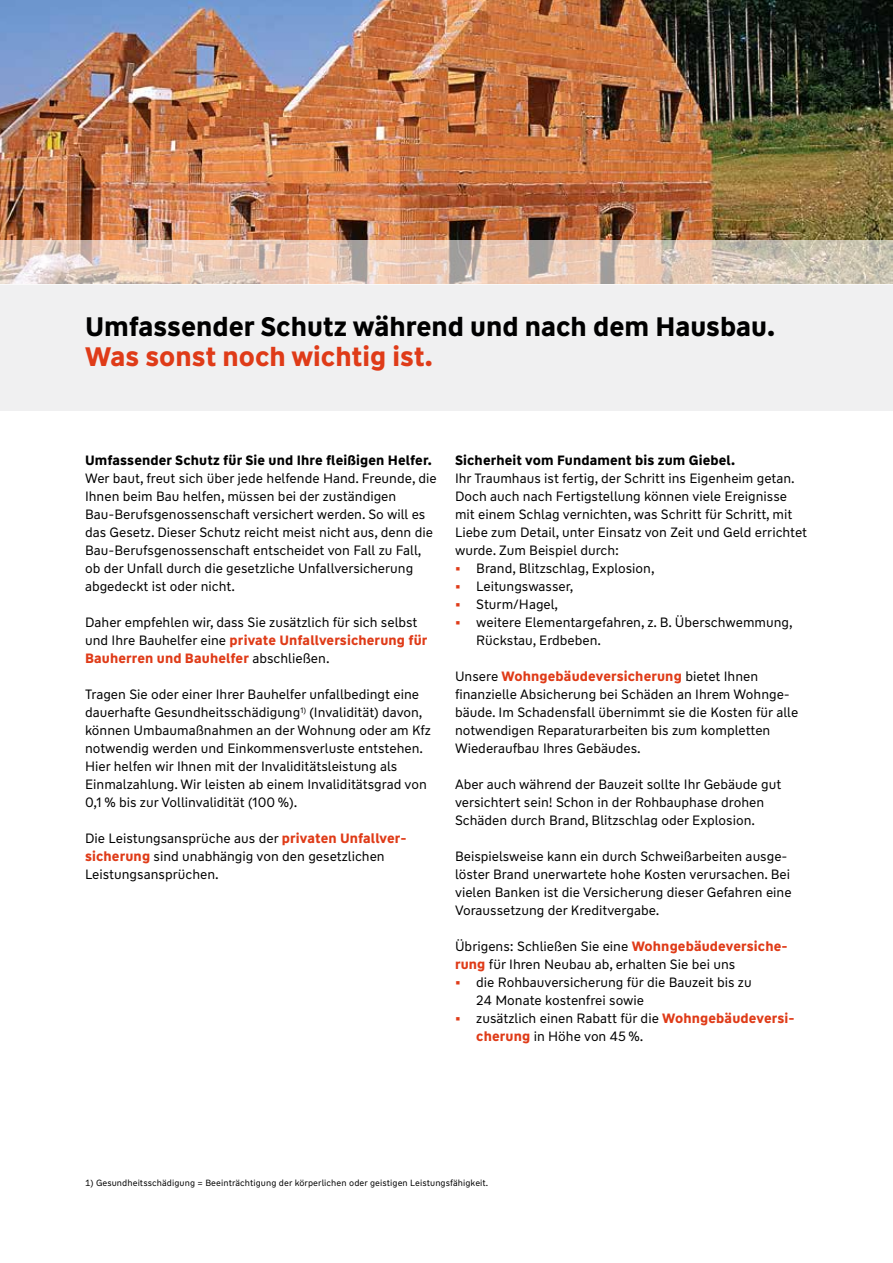
<style>
.page{position:relative;width:893px;height:1263px;background:#fff}
.page>*{position:absolute;margin:0;border:0;box-sizing:border-box;transform-origin:0 0}
.t1{font:700 26.7px "WW Type";color:#000}
.t2{font:700 26.7px "WW Type";color:#df3b18}
.t3{font:13.5px/18px "WW Type";color:#000}
.t4{font:700 13.5px "WW Type";letter-spacing:.01em;color:#000}
.t5{font:9px "WW Type";letter-spacing:.01em;color:#000}
.s1{font-weight:700;color:#df3b18}
</style>
<div class="page">
<img style="left:0;top:0;width:893px;height:241px">
<div style="left:0;top:285px;width:893px;height:126px;background:#f0f0f1"></div>
<svg style="left:0;top:241px;width:893px;height:43px;background:#ddc6b7"></svg>
<h1 class="t1" style="left:85px;top:309px;width:692px">Umfassender Schutz während und nach dem Hausbau.</h1>
<h1 class="t2" style="left:85px;top:339px;width:349px">Was sonst noch wichtig ist.</h1>
<p class="t4" style="left:85px;top:451px;width:348px">Umfassender Schutz für Sie und Ihre fleißigen Helfer.</p>
<p class="t3" style="left:85px;top:469px;width:353px">Wer baut, freut sich über jede helfende Hand. Freunde, die Ihnen beim Bau helfen, müssen bei der zuständigen Bau-Berufsgenossenschaft versichert werden. So will es das Gesetz. Dieser Schutz reicht meist nicht aus, denn die Bau-Berufsgenossenschaft entscheidet von Fall zu Fall, ob der Unfall durch die gesetzliche Unfallversicherung abgedeckt ist oder nicht.</p>
<p class="t3" style="left:85px;top:613px;width:344px">Daher empfehlen wir, dass Sie zusätzlich für sich selbst und Ihre Bauhelfer eine <span class="s1">private Unfallversicherung für<br>Bauherren und Bauhelfer</span> abschließen.</p>
<p class="t3" style="left:85px;top:685px;width:348px">Tragen Sie oder einer Ihrer Bauhelfer unfallbedingt eine dauerhafte Gesundheitsschädigung<sup>1)</sup> (Invalidität) davon, können Umbaumaßnahmen an der Wohnung oder am Kfz notwendig werden und Einkommensverluste entstehen.<br>Hier helfen wir Ihnen mit der Invaliditätsleistung als Einmalzahlung. Wir leisten ab einem Invaliditätsgrad von 0,1 % bis zur Vollinvalidität (100 %).</p>
<p class="t3" style="left:85px;top:829px;width:322px">Die Leistungsansprüche aus der <span class="s1">privaten Unfallver&shy;sicherung</span> sind unabhängig von den gesetzlichen<br>Leistungsansprüchen.</p>
<p class="t4" style="left:455px;top:451px;width:282px">Sicherheit vom Fundament bis zum Giebel.</p>
<p class="t3" style="left:455px;top:469px;width:354px">Ihr Traumhaus ist fertig, der Schritt ins Eigenheim getan.<br>Doch auch nach Fertigstellung können viele Ereignisse mit einem Schlag vernichten, was Schritt für Schritt, mit Liebe zum Detail, unter Einsatz von Zeit und Geld errichtet wurde. Zum Beispiel durch:</p>
<p class="t3" style="left:455px;top:559px;width:201px"><span class="s1">•</span> Brand, Blitzschlag, Explosion,</p>
<p class="t3" style="left:455px;top:577px;width:120px"><span class="s1">•</span> Leitungswasser,</p>
<p class="t3" style="left:455px;top:595px;width:105px"><span class="s1">•</span> Sturm/Hagel,</p>
<p class="t3" style="left:476px;top:613px;width:318px;text-indent:-21px"><span class="s1">•</span> weitere Elementargefahren, z. B. Überschwemmung,<br>Rückstau, Erdbeben.</p>
<p class="t3" style="left:455px;top:667px;width:345px">Unsere <span class="s1">Wohngebäudeversicherung</span> bietet Ihnen finanzielle Absicherung bei Schäden an Ihrem Wohnge&shy;bäude. Im Schadensfall übernimmt sie die Kosten für alle notwendigen Reparaturarbeiten bis zum kompletten Wiederaufbau Ihres Gebäudes.</p>
<p class="t3" style="left:455px;top:775px;width:328px">Aber auch während der Bauzeit sollte Ihr Gebäude gut versichtert sein! Schon in der Rohbauphase drohen<br>Schäden durch Brand, Blitzschlag oder Explosion.</p>
<p class="t3" style="left:455px;top:847px;width:338px">Beispielsweise kann ein durch Schweißarbeiten ausge&shy;löster Brand unerwartete hohe Kosten verursachen. Bei vielen Banken ist die Versicherung dieser Gefahren eine Voraussetzung der Kreditvergabe.</p>
<p class="t3" style="left:455px;top:937px;width:334px">Übrigens: Schließen Sie eine <span class="s1">Wohngebäudeversiche&shy;rung</span> für Ihren Neubau ab, erhalten Sie bei uns</p>
<p class="t3" style="left:476px;top:973px;width:277px;text-indent:-21px"><span class="s1">•</span> die Rohbauversicherung für die Bauzeit bis zu<br>24 Monate kostenfrei sowie</p>
<p class="t3" style="left:476px;top:1009px;width:320px;text-indent:-21px"><span class="s1">•</span> zusätzlich einen Rabatt für die <span class="s1">Wohngebäudeversi&shy;cherung</span> in Höhe von 45 %.</p>
<p class="t5" style="left:85px;top:1178px;width:405px">1) Gesundheitsschädigung = Beeinträchtigung der körperlichen oder geistigen Leistungsfähigkeit.</p>
</div>
